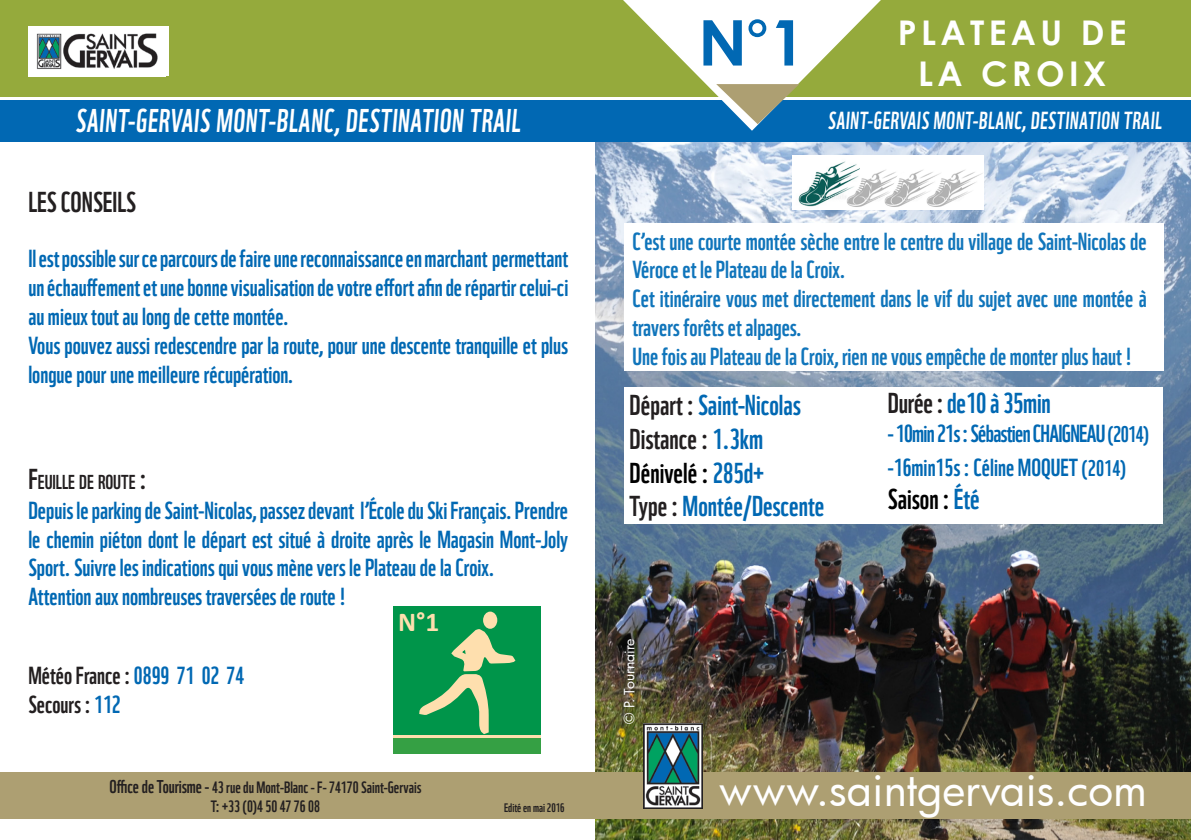
<style>
.page{position:relative;width:1191px;height:840px;background:#fff}
.page>*{position:absolute;margin:0;border:0;box-sizing:border-box;transform-origin:0 0}
.t1{font:800 60px "Futura";color:#0168b3}
.t2{font:44px "Futura";color:#fff}
.t3{font:700 34px/40.8px "Century Gothic";letter-spacing:.13em;color:#fff;text-align:center}
.t4{font:32px "WWF";color:#fff;scale:.9 1}
.t5{font:28px/33.6px "WWF";color:#0168b3}
.t6{font:28px "WWF";color:#231f20}
.t7{font:28px "WWF";color:#000}
.t8{font:700 27.4px "Calibri";color:#fedfae}
.t9{font:24px/28.8px "WWF";color:#0168b3}
.t10{font:24px/28.8px "WWF";color:#1075bb}
.t11{font:24px/33.6px "WWF";letter-spacing:-.03em;color:#0168b3}
.t12{font:24px "WWF";color:#fff;scale:.9 1}
.t13{font:24px/28.8px "WWF";color:#231f20}
.t14{font:19.6px "WWF";color:#231f20}
.t15{font:16px/19.2px "WWF";color:#231f20;text-align:center}
.t16{font:14px "Futura";color:#fff}
.t17{font:12px "WWF";color:#231f20}
.s1{font-size:28px}
.s2{color:#0168b3}
.s3{font-size:18px}
.s4{color:#231f20}
.s5{font-size:22px}
.s6{color:#000}
</style>
<div class="page">
<img style="left:595px;top:142px;width:596px;height:697px">
<div style="left:0;top:100px;width:1191px;height:42px;background:#0168b3"></div>
<div style="left:0;top:0;width:1191px;height:96px;background:#95aa3c"></div>
<svg style="left:623px;top:0;width:258px;height:131px"></svg>
<img style="left:28px;top:27px;width:138px;height:49px">
<div style="left:624px;top:223px;width:539px;height:147px;background:#fff"></div>
<div style="left:624px;top:387px;width:538px;height:136px;background:#fff"></div>
<div style="left:0;top:772px;width:1191px;height:46px;background:#ad9f72"></div>
<img style="left:643px;top:723px;width:60px;height:84px">
<div style="left:393px;top:737px;width:148px;height:16px;background:#35a044"></div>
<div style="left:393px;top:605px;width:148px;height:130px;background:#00954a"></div>
<div style="left:483px;top:611px;width:14px;height:17px;background:#fedfae;border-radius:50%"></div>
<svg style="left:419px;top:628px;width:96px;height:105px"></svg>
<hr style="left:393px;top:735px;width:148px;height:2px;background:#fedfae">
<div style="left:792px;top:155px;width:191px;height:55px;background:#fff"></div>
<img style="left:798px;top:161px;width:59px;height:46px">
<img style="left:843px;top:167px;width:37px;height:40px">
<img style="left:880px;top:169px;width:42px;height:38px">
<img style="left:922px;top:170px;width:61px;height:37px">
<h1 class="t1" style="left:700px;top:3px;width:106px">N°1</h1>
<h3 class="t3" style="left:897px;top:11px;width:230px">PLATEAU DE<br>LA CROIX</h3>
<h3 class="t4" style="left:75px;top:95px;width:500px">saint-Gervais mont-blanc, destination trail</h3>
<p class="t12" style="left:828px;top:101px;width:375px">saint-Gervais mont-blanc, destination trail</p>
<p class="t6" style="left:28px;top:180px;width:109px">Les conseils</p>
<p class="t9" style="left:28px;top:242px;width:541px">Il est possible sur ce parcours de faire une reconnaissance en marchant permettant un échauffement et une bonne visualisation de votre effort afin de répartir celui-ci au mieux tout au long de cette montée.<br>Vous pouvez aussi redescendre par la route, pour une descente tranquille et plus longue pour une meilleure récupération.</p>
<p class="t14" style="left:28px;top:466px;width:120px"><span class="s1">F</span>EUILLE DE ROUTE <span class="s1">:</span></p>
<p class="t9" style="left:28px;top:493px;width:541px">Depuis le parking de Saint-Nicolas, passez devant l’école du ski Français. Prendre le chemin piéton dont le départ est situé à droite après le Magasin Mont-Joly Sport. Suivre les indications qui vous mène vers le Plateau de la Croix.<br>Attention aux nombreuses traversées de route !</p>
<p class="t13" style="left:28px;top:658px;width:217px">Météo France : <span class="s2">0899 71 02 74<br></span>Secours : <span class="s2">112</span></p>
<p class="t8" style="left:398px;top:603px;width:43px">N°1</p>
<p class="t15" style="left:109px;top:775px;width:313px"><span class="s3">Office de Tourisme -</span> 43 rue du Mont-Blanc - F- 74170 Saint-Gervais<br>T: +33 (0)4 50 47 76 08</p>
<p class="t17" style="left:504px;top:797px;width:62px">Edité en mai 2016</p>
<p class="t10" style="left:632px;top:224px;width:516px">C’est une courte montée sèche entre le centre du village de Saint-Nicolas de Véroce et le Plateau de la Croix.<br>Cet itinéraire vous met directement dans le vif du sujet avec une montée à travers forêts et alpages.<br>Une fois au Plateau de la Croix, rien ne vous empêche de monter plus haut !</p>
<p class="t5" style="left:888px;top:383px;width:164px"><span class="s4">Durée :</span>de10 à 35min</p>
<p class="t11" style="left:888px;top:414px;width:263px">- 10min 21s : Sébastien Chaigneau <span class="s5">(2014) </span>-16min15s : Céline Moquet <span class="s5">(2014)</span></p>
<p class="t7" style="left:888px;top:477px;width:94px">Saison :<span class="s2">été</span></p>
<p class="t5" style="left:629px;top:385px;width:196px"><span class="s4">Départ :</span> Saint-Nicolas<br><span class="s4">Distance :</span>1.3km<br><span class="s6">Dénivelé :</span>285d+<br><span class="s4">Type :</span> Montée/Descente</p>
<p class="t16" style="left:620px;top:723px;width:87px;rotate:-90deg">© P. Tournaire</p>
<h2 class="t2" style="left:718px;top:759px;width:430px">www.saintgervais.com</h2>
</div>
